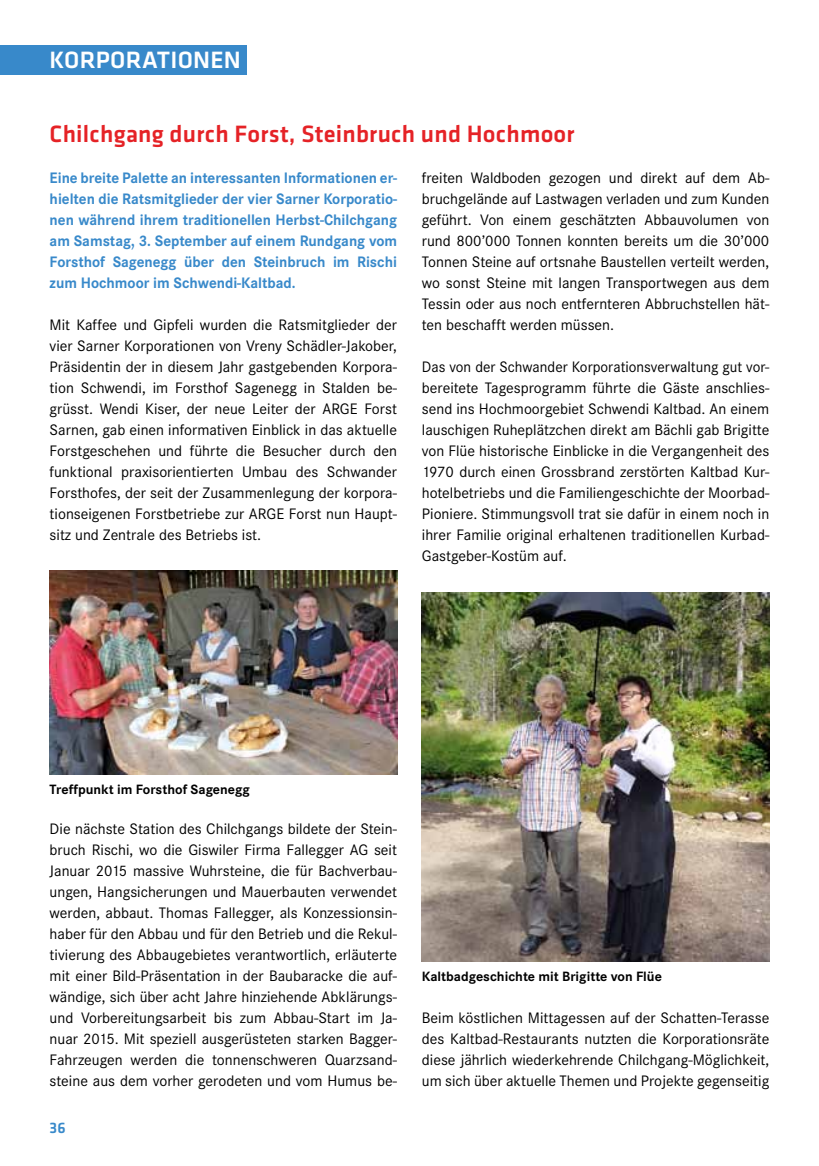
<style>
.page{position:relative;width:819px;height:1166px;background:#fff}
.page>*{position:absolute;margin:0;border:0;box-sizing:border-box;transform-origin:0 0}
.t1{font:500 24.5px "Klavika";letter-spacing:.01em;color:#e52226}
.t2{font:500 24.5px "Klavika";letter-spacing:.01em;color:#fff}
.t3{font:15.75px/21px "Corporate S";color:#000;text-align:justify}
.t4{font:700 15.75px/21px "Corporate S";color:#3889ca;text-align:justify;scale:.96 1}
.t5{font:500 15.75px "Klavika";color:#3889ca}
.t6{font:700 14px "Corporate S";color:#000}
</style>
<div class="page">
<div style="left:0;top:45px;width:246px;height:29px;background:#3889ca"></div>
<img style="left:50px;top:570px;width:347px;height:204px">
<img style="left:422px;top:593px;width:347px;height:368px">
<h1 class="t2" style="left:50px;top:43px;width:193px">korporationen</h1>
<h1 class="t1" style="left:50px;top:118px;width:526px">Chilchgang durch Forst, Steinbruch und Hochmoor</h1>
<p class="t4" style="left:50px;top:168px;width:363px">Eine breite Palette an interessanten Informationen er&shy;hielten die Ratsmitglieder der vier Sarner Korporatio&shy;nen während ihrem traditionellen Herbst-Chilchgang am Samstag, 3. September auf einem Rundgang vom Forsthof Sagenegg über den Steinbruch im Rischi zum Hochmoor im Schwendi-Kaltbad.</p>
<p class="t3" style="left:50px;top:315px;width:349px">Mit Kaffee und Gipfeli wurden die Ratsmitglieder der vier Sarner Korporationen von Vreny Schädler-Jakober, Präsidentin der in diesem Jahr gastgebenden Korpora&shy;tion Schwendi, im Forsthof Sagenegg in Stalden be&shy;grüsst. Wendi Kiser, der neue Leiter der ARGE Forst Sarnen, gab einen informativen Einblick in das aktuelle Forstgeschehen und führte die Besucher durch den funktional praxisorientierten Umbau des Schwander Forsthofes, der seit der Zusammenlegung der korpora&shy;tionseigenen Forstbetriebe zur ARGE Forst nun Haupt&shy;sitz und Zentrale des Betriebs ist.</p>
<p class="t3" style="left:422px;top:168px;width:349px">freiten Waldboden gezogen und direkt auf dem Ab&shy;bruchgelände auf Lastwagen verladen und zum Kunden geführt. Von einem geschätzten Abbauvolumen von rund 800’000 Tonnen konnten bereits um die 30’000<br>Tonnen Steine auf ortsnahe Baustellen verteilt werden, wo sonst Steine mit langen Transportwegen aus dem Tessin oder aus noch entfernteren Abbruchstellen hät&shy;ten beschafft werden müssen.</p>
<p class="t3" style="left:422px;top:357px;width:349px">Das von der Schwander Korporationsverwaltung gut vor&shy;bereitete Tagesprogramm führte die Gäste anschlies&shy;send ins Hochmoorgebiet Schwendi Kaltbad. An einem lauschigen Ruheplätzchen direkt am Bächli gab Brigitte von Flüe historische Einblicke in die Vergangenheit des 1970 durch einen Grossbrand zerstörten Kaltbad Kur&shy;hotelbetriebs und die Familiengeschichte der Moorbad-Pioniere. Stimmungsvoll trat sie dafür in einem noch in ihrer Familie original erhaltenen traditionellen Kurbad-Gastgeber-Kostüm auf.</p>
<p class="t6" style="left:50px;top:781px;width:202px">Treffpunkt im Forsthof Sagenegg</p>
<p class="t3" style="left:50px;top:819px;width:349px">Die nächste Station des Chilchgangs bildete der Stein&shy;bruch Rischi, wo die Giswiler Firma Fallegger AG seit Januar 2015 massive Wuhrsteine, die für Bachverbau&shy;ungen, Hangsicherungen und Mauerbauten verwendet werden, abbaut. Thomas Fallegger, als Konzessionsin&shy;haber für den Abbau und für den Betrieb und die Rekul&shy;tivierung des Abbaugebietes verantwortlich, erläuterte mit einer Bild-Präsentation in der Baubaracke die auf&shy;wändige, sich über acht Jahre hinziehende Abklärungs&shy;und Vorbereitungsarbeit bis zum Abbau-Start im Ja&shy;nuar 2015. Mit speziell ausgerüsteten starken Bagger-Fahrzeugen werden die tonnenschweren Quarzsand&shy;steine aus dem vorher gerodeten und vom Humus be-</p>
<p class="t5" style="left:50px;top:1117px;width:18px">36</p>
<p class="t6" style="left:422px;top:968px;width:241px">Kaltbadgeschichte mit Brigitte von Flüe</p>
<p class="t3" style="left:422px;top:1008px;width:349px">Beim köstlichen Mittagessen auf der Schatten-Terasse des Kaltbad-Restaurants nutzten die Korporationsräte diese jährlich wiederkehrende Chilchgang-Möglichkeit, um sich über aktuelle Themen und Projekte gegenseitig</p>
</div>
